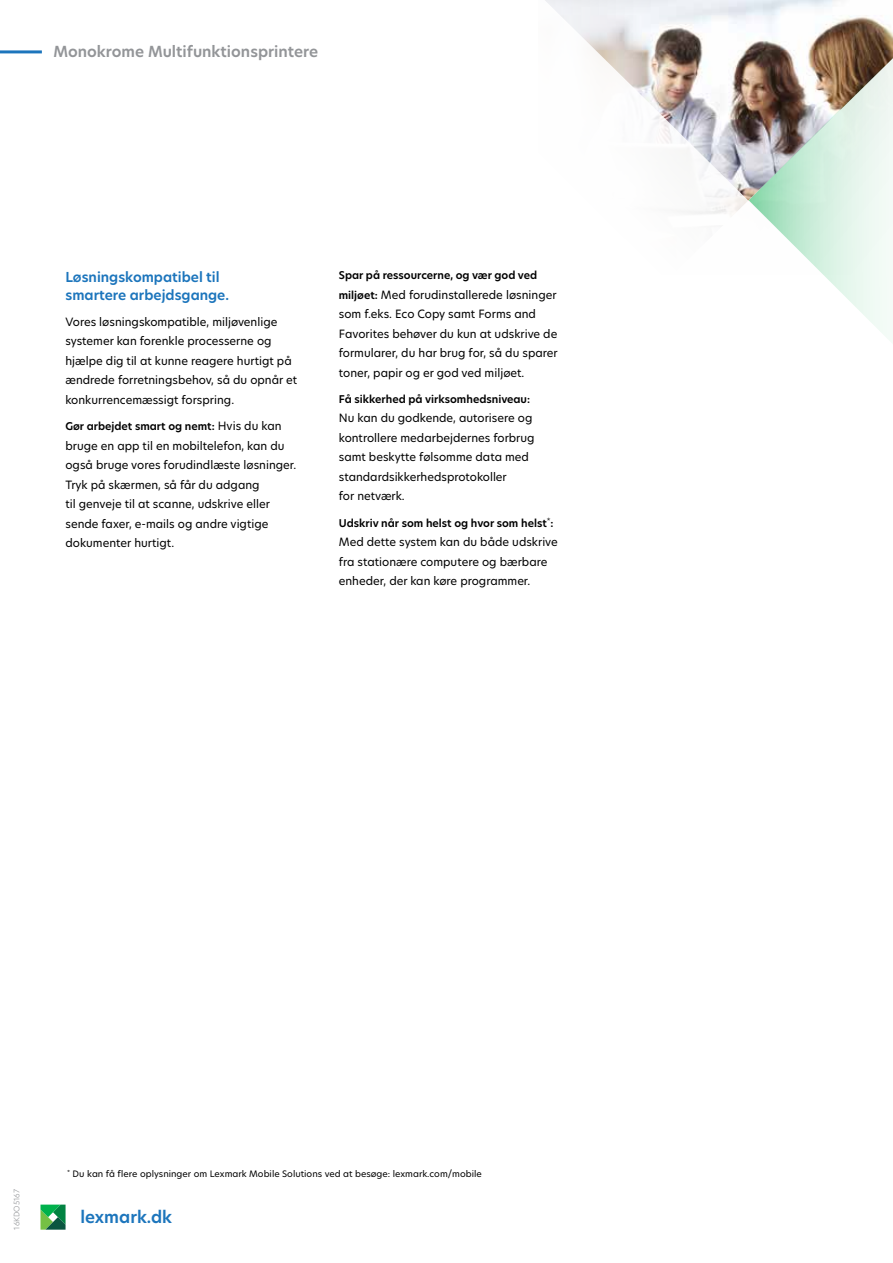
<style>
.page{position:relative;width:893px;height:1263px;background:#fff}
.page>*{position:absolute;margin:0;border:0;box-sizing:border-box;transform-origin:0 0}
.t1{font:600 16.5px "TP Hero";color:#1c75bc}
.t2{font:600 15px "TP Hero";color:#939598}
.t3{font:600 13.5px/18px "TP Hero";color:#1c75bc}
.t4{font:11.25px/19.5px "TP Hero";color:#000}
.t5{font:600 10.5px "TP Hero";color:#000}
.t6{font:8.7px "TP Hero";color:#000}
.t7{font:300 7.5px "TP Hero";color:#939598}
.s1{font-weight:400;font-size:11.25px}
.s2{font-weight:600;font-size:10.5px}
</style>
<div class="page">
<svg style="left:545px;top:0;width:346px;height:214px"></svg>
<svg style="left:749px;top:30px;width:144px;height:310px"></svg>
<hr style="left:0;top:50px;width:42px;height:3px;background:#1c75bc">
<svg style="left:40px;top:1204px;width:26px;height:26px"></svg>
<h2 class="t2" style="left:53px;top:41px;width:266px">Monokrome Multifunktionsprintere</h2>
<p class="t3" style="left:65px;top:268px;width:165px">Løsningskompatibel til smartere arbejdsgange.</p>
<p class="t4" style="left:65px;top:312px;width:233px">Vores løsningskompatible, miljøvenlige systemer kan forenkle processerne og hjælpe dig til at kunne reagere hurtigt på ændrede forretningsbehov, så du opnår et konkurrencemæssigt forspring.</p>
<p class="t5" style="left:65px;top:419px;width:218px">Gør arbejdet smart og nemt: <span class="s1">Hvis du kan</span></p>
<p class="t4" style="left:65px;top:435px;width:232px">bruge en app til en mobiltelefon, kan du også bruge vores forudindlæste løsninger.<br>Tryk på skærmen, så får du adgang<br>til genveje til at scanne, udskrive eller sende faxer, e-mails og andre vigtige dokumenter hurtigt.</p>
<p class="t5" style="left:339px;top:268px;width:200px">Spar på ressourcerne, og vær god ved</p>
<p class="t4" style="left:339px;top:285px;width:220px"><span class="s2">miljøet:</span> Med forudinstallerede løsninger som f.eks. Eco Copy samt Forms and Favorites behøver du kun at udskrive de formularer, du har brug for, så du sparer toner, papir og er god ved miljøet.</p>
<p class="t5" style="left:339px;top:392px;width:193px">Få sikkerhed på virksomhedsniveau:</p>
<p class="t4" style="left:339px;top:408px;width:197px">Nu kan du godkende, autorisere og kontrollere medarbejdernes forbrug samt beskytte følsomme data med standardsikkerhedsprotokoller<br>for netværk.</p>
<p class="t5" style="left:339px;top:516px;width:216px">Udskriv når som helst og hvor som helst<sup>*</sup>:</p>
<p class="t4" style="left:339px;top:532px;width:221px">Med dette system kan du både udskrive fra stationære computere og bærbare enheder, der kan køre programmer.</p>
<p class="t7" style="left:12px;top:1230px;width:42px;rotate:-90deg">16KDO5167</p>
<p class="t6" style="left:67px;top:1168px;width:416px"><sup>*</sup> Du kan få flere oplysninger om Lexmark Mobile Solutions ved at besøge: lexmark.com/mobile</p>
<h1 class="t1" style="left:80px;top:1206px;width:93px">lexmark.dk</h1>
</div>
